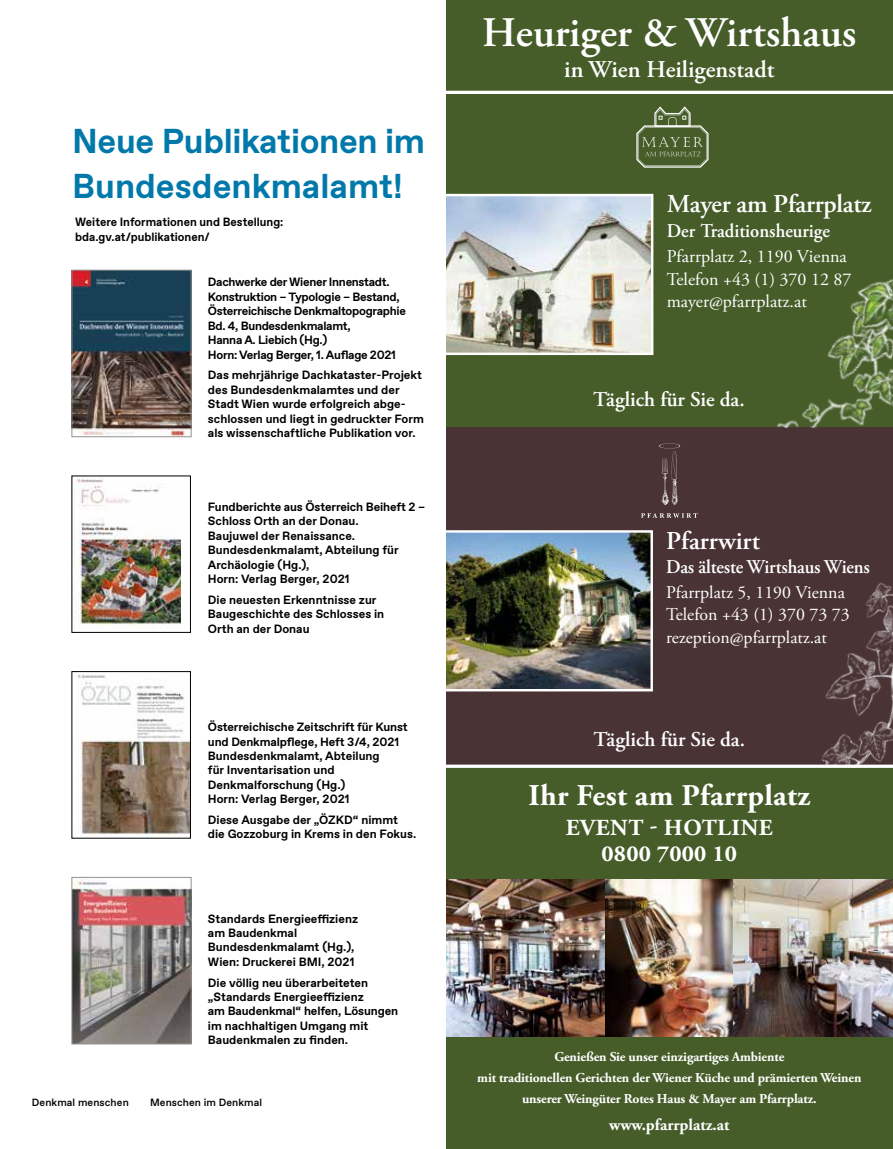
<style>
.page{position:relative;width:893px;height:1149px;background:#fff}
.page>*{position:absolute;margin:0;border:0;box-sizing:border-box;transform-origin:0 0}
.t1{font:600 42px "Adobe Garamond Pro";color:#fff}
.t2{font:700 34.5px/45px "Favorit Std";letter-spacing:-.01em;color:#0079aa}
.t3{font:700 30.15px "Adobe Garamond Pro";letter-spacing:.01em;color:#fff}
.t4{font:600 25.65px "Adobe Garamond Pro";letter-spacing:-.01em;color:#fff}
.t5{font:600 24px "Adobe Garamond Pro";color:#fff}
.t6{font:700 22.95px/26.5px "Adobe Garamond Pro";letter-spacing:.02em;color:#fff;text-align:center}
.t7{font:600 21px "Adobe Garamond Pro";color:#fff}
.t8{font:600 19.5px "Adobe Garamond Pro";letter-spacing:-.01em;color:#fff;scale:.95 1}
.t9{font:18px/22.5px "Adobe Garamond Pro";color:#fff}
.t10{font:17.85px/22.5px "Adobe Garamond Pro";color:#fff}
.t11{font:700 16.5px "Adobe Garamond Pro";color:#fff}
.t12{font:700 13.5px/21px "Adobe Garamond Pro";letter-spacing:-.01em;color:#fff;text-align:center}
.t13{font:700 12px/14.4px "Favorit Std";color:#000}
.t14{font:700 12px/14.4px "Favorit Std";letter-spacing:-.025em;color:#000}
.t15{font:500 10.5px "Favorit Std";letter-spacing:.01em;color:#000}
</style>
<div class="page">
<div style="left:446px;top:0;width:447px;height:1148px;background:#465d29"></div>
<img style="left:446px;top:879px;width:447px;height:156px">
<div style="left:446px;top:427px;width:447px;height:338px;background:#4a3335"></div>
<hr style="left:446px;top:91px;width:447px;height:3px;background:#fff">
<hr style="left:446px;top:764px;width:447px;height:3px;background:#fff">
<img style="left:446px;top:194px;width:207px;height:161px">
<img style="left:446px;top:530px;width:207px;height:161px">
<svg style="left:659px;top:443px;width:21px;height:62px"></svg>
<svg style="left:641px;top:513px;width:57px;height:4px"></svg>
<svg style="left:636px;top:106px;width:72px;height:62px"></svg>
<img style="left:797px;top:582px;width:96px;height:183px">
<img style="left:777px;top:279px;width:116px;height:148px">
<img style="left:74px;top:272px;width:115px;height:163px">
<div style="left:72px;top:270px;width:119px;height:167px;border:1px solid #919291"></div>
<img style="left:74px;top:478px;width:106px;height:150px">
<img style="left:77px;top:674px;width:112px;height:162px">
<div style="left:72px;top:671px;width:119px;height:167px;border:1px solid #000"></div>
<img style="left:74px;top:878px;width:115px;height:163px">
<div style="left:72px;top:876px;width:119px;height:167px;border:1px solid #919291"></div>
<h2 class="t2" style="left:72px;top:118px;width:354px">Neue Publikationen im<br>Bundesdenkmalamt!</h2>
<p class="t13" style="left:75px;top:215px;width:210px">Weitere Informationen und Bestellung: bda.gv.at/publikationen/</p>
<p class="t14" style="left:208px;top:275px;width:200px">Dachwerke der Wiener Innenstadt.<br>Konstruktion – Typologie – Bestand,<br>Österreichische Denkmaltopographie<br>Bd. 4, Bundesdenkmalamt,<br>Hanna A. Liebich (Hg.)<br>Horn: Verlag Berger, 1. Auflage 2021</p>
<p class="t13" style="left:208px;top:368px;width:218px">Das mehrjährige Dachkataster-Projekt des Bundesdenkmalamtes und der Stadt Wien wurde erfolgreich abge&shy;schlossen und liegt in gedruckter Form als wissenschaftliche Publikation vor.</p>
<p class="t13" style="left:208px;top:499px;width:219px">Fundberichte aus Österreich Beiheft 2 –<br>Schloss Orth an der Donau.<br>Baujuwel der Renaissance.<br>Bundesdenkmalamt, Abteilung für<br>Archäologie (Hg.),<br>Horn: Verlag Berger, 2021</p>
<p class="t13" style="left:208px;top:592px;width:178px">Die neuesten Erkenntnisse zur<br>Baugeschichte des Schlosses in<br>Orth an der Donau</p>
<p class="t13" style="left:208px;top:719px;width:201px">Österreichische Zeitschrift für Kunst und Denkmalpflege, Heft 3/4, 2021<br>Bundesdenkmalamt, Abteilung<br>für Inventarisation und<br>Denkmalforschung (Hg.)<br>Horn: Verlag Berger, 2021</p>
<p class="t13" style="left:208px;top:812px;width:210px">Diese Ausgabe der „ÖZKD“ nimmt die Gozzoburg in Krems in den Fokus.</p>
<p class="t13" style="left:208px;top:910px;width:152px">Standards Energieeffizienz am Baudenkmal<br>Bundesdenkmalamt (Hg.),<br>Wien: Druckerei BMI, 2021</p>
<p class="t13" style="left:208px;top:974px;width:192px">Die völlig neu überarbeiteten „Standards Energieeffizienz<br>am Baudenkmal“ helfen, Lösungen im nachhaltigen Umgang mit<br>Baudenkmalen zu finden.</p>
<p class="t15" style="left:32px;top:1095px;width:98px">Denkmal menschen</p>
<p class="t15" style="left:150px;top:1095px;width:114px">Menschen im Denkmal</p>
<h1 class="t1" style="left:482px;top:8px;width:376px">Heuriger &amp; Wirtshaus</h1>
<h3 class="t5" style="left:564px;top:56px;width:212px">in Wien Heiligenstadt</h3>
<h3 class="t4" style="left:667px;top:189px;width:206px">Mayer am Pfarrplatz</h3>
<h3 class="t8" style="left:667px;top:219px;width:173px">Der Traditionsheurige</h3>
<h3 class="t9" style="left:667px;top:246px;width:186px">Pfarrplatz 2, 1190 Vienna<br>Telefon +43 (1) 370 12 87 mayer@pfarrplatz.at</h3>
<h3 class="t7" style="left:593px;top:387px;width:153px">Täglich für Sie da.</h3>
<h3 class="t4" style="left:666px;top:526px;width:95px">Pfarrwirt</h3>
<h3 class="t8" style="left:666px;top:555px;width:216px">Das älteste Wirtshaus Wiens</h3>
<h3 class="t10" style="left:666px;top:581px;width:185px">Pfarrplatz 5, 1190 Vienna<br>Telefon +43 (1) 370 73 73 rezeption@pfarrplatz.at</h3>
<h3 class="t7" style="left:594px;top:727px;width:153px">Täglich für Sie da.</h3>
<h3 class="t3" style="left:529px;top:777px;width:283px">Ihr Fest am Pfarrplatz</h3>
<h3 class="t6" style="left:566px;top:814px;width:208px">EVENT - HOTLINE<br>0800 7000 10</h3>
<p class="t12" style="left:477px;top:1045px;width:386px">Genießen Sie unser einzigartiges Ambiente<br>mit traditionellen Gerichten der Wiener Küche und prämierten Weinen unserer Weingüter Rotes Haus &amp; Mayer am Pfarrplatz.</p>
<h3 class="t11" style="left:609px;top:1115px;width:122px">www.pfarrplatz.at</h3>
</div>
